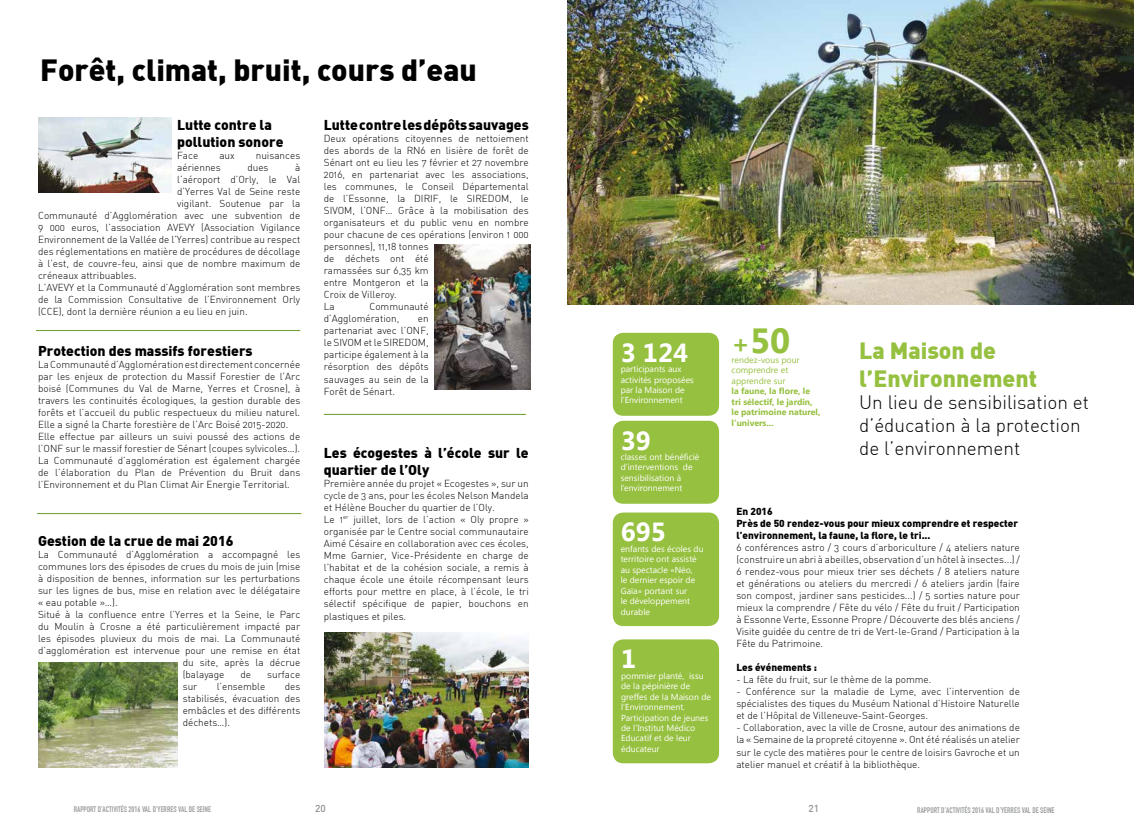
<style>
.page{position:relative;width:1134px;height:823px;background:#fff}
.page>*{position:absolute;margin:0;border:0;box-sizing:border-box;transform-origin:0 0}
.t1{font:700 34.9px "Segoe UI";color:#96c03f}
.t2{font:900 30px "DIN";color:#000}
.t3{font:700 26.2px "Segoe UI";color:#fff}
.t4{font:900 23px/27.6px "DIN";color:#96c03f}
.t5{font:300 19px/22.8px "DIN Alternate";color:#000}
.t6{font:900 14px/16.8px "DIN";color:#000}
.t7{font:300 10px/12px "DIN Alternate";color:#000;text-align:justify}
.t8{font:900 10px/12px "DIN";color:#000}
.t9{font:500 10px "DIN";color:#96908e}
.t10{font:8.7px/10.5px "Segoe UI";color:#fff}
.t11{font:700 8.7px/10.5px "Segoe UI";color:#96c03f}
.t12{font:8.7px/10.5px "Segoe UI";color:#96c03f}
.t13{font:700 8px "DIN Condensed";color:#9c9e9f}
.s1{font-size:26.2px}
</style>
<div class="page">
<img style="left:38px;top:662px;width:139px;height:104px">
<img style="left:38px;top:117px;width:134px;height:75px">
<img style="left:434px;top:245px;width:97px;height:144px">
<img style="left:325px;top:632px;width:203px;height:134px">
<hr style="left:324px;top:413px;width:202px;height:1px;background:#699c28">
<hr style="left:36px;top:330px;width:264px;height:1px;background:#699c28">
<hr style="left:37px;top:513px;width:264px;height:1px;background:#699c28">
<img style="left:568px;top:0;width:566px;height:304px">
<div style="left:613px;top:332px;width:106px;height:83px;background:#96c03f;border-radius:10px"></div>
<div style="left:613px;top:420px;width:106px;height:83px;background:#96c03f;border-radius:10px"></div>
<div style="left:613px;top:512px;width:106px;height:113px;background:#96c03f;border-radius:10px"></div>
<div style="left:613px;top:639px;width:106px;height:123px;background:#96c03f;border-radius:10px"></div>
<h2 class="t2" style="left:40px;top:50px;width:438px">Forêt, climat, bruit, cours d’eau</h2>
<h3 class="t6" style="left:177px;top:116px;width:108px">Lutte contre la pollution sonore</h3>
<p class="t7" style="left:177px;top:149px;width:23px">Face</p>
<p class="t7" style="left:219px;top:149px;width:17px">aux</p>
<p class="t7" style="left:256px;top:149px;width:46px">nuisances</p>
<p class="t7" style="left:177px;top:161px;width:45px">aériennes</p>
<p class="t7" style="left:247px;top:161px;width:23px">dues</p>
<p class="t7" style="left:295px;top:161px;width:7px">à</p>
<p class="t7" style="left:177px;top:173px;width:125px">l’aéroport d’Orly, le Val</p>
<p class="t7" style="left:177px;top:185px;width:125px">d’Yerres Val de Seine reste</p>
<p class="t7" style="left:177px;top:197px;width:125px">vigilant. Soutenue par la</p>
<p class="t7" style="left:38px;top:209px;width:264px">Communauté d’Agglomération avec une subvention de</p>
<p class="t7" style="left:38px;top:221px;width:264px">9 000 euros, l’association AVEVY (Association Vigilance</p>
<p class="t7" style="left:38px;top:233px;width:264px">Environnement de la Vallée de l’Yerres) contribue au respect</p>
<p class="t7" style="left:38px;top:245px;width:264px">des réglementations en matière de procédures de décollage</p>
<p class="t7" style="left:38px;top:257px;width:264px">à l’est, de couvre-feu, ainsi que de nombre maximum de</p>
<p class="t7" style="left:38px;top:269px;width:100px">créneaux attribuables.</p>
<p class="t7" style="left:38px;top:281px;width:264px">L’AVEVY et la Communauté d’Agglomération sont membres</p>
<p class="t7" style="left:38px;top:293px;width:264px">de la Commission Consultative de l’Environnement Orly</p>
<p class="t7" style="left:38px;top:305px;width:211px">(CCE), dont la dernière réunion a eu lieu en juin.</p>
<h3 class="t6" style="left:38px;top:341px;width:216px">Protection des massifs forestiers</h3>
<p class="t7" style="left:38px;top:358px;width:264px;text-align:left">La Communauté d’Agglomération est directement concernée par les enjeux de protection du Massif Forestier de l’Arc boisé (Communes du Val de Marne, Yerres et Crosne), à travers les continuités écologiques, la gestion durable des forêts et l’accueil du public respectueux du milieu naturel.<br>Elle a signé la Charte forestière de l’Arc Boisé 2015-2020.<br>Elle effectue par ailleurs un suivi poussé des actions de l’ONF sur le massif forestier de Sénart (coupes sylvicoles…).<br>La Communauté d’agglomération est également chargée de l’élaboration du Plan de Prévention du Bruit dans l’Environnement et du Plan Climat Air Energie Territorial.</p>
<h3 class="t6" style="left:38px;top:531px;width:197px">Gestion de la crue de mai 2016</h3>
<p class="t7" style="left:38px;top:548px;width:264px">La Communauté d’Agglomération a accompagné les</p>
<p class="t7" style="left:38px;top:560px;width:264px">communes lors des épisodes de crues du mois de juin (mise</p>
<p class="t7" style="left:38px;top:572px;width:264px">à disposition de bennes, information sur les perturbations</p>
<p class="t7" style="left:38px;top:584px;width:264px">sur les lignes de bus, mise en relation avec le délégataire</p>
<p class="t7" style="left:38px;top:596px;width:81px">« eau potable »…).</p>
<p class="t7" style="left:38px;top:608px;width:264px">Situé à la confluence entre l’Yerres et la Seine, le Parc</p>
<p class="t7" style="left:38px;top:620px;width:264px">du Moulin à Crosne a été particulièrement impacté par</p>
<p class="t7" style="left:38px;top:632px;width:264px">les épisodes pluvieux du mois de mai. La Communauté</p>
<p class="t7" style="left:38px;top:644px;width:264px">d’agglomération est intervenue pour une remise en état</p>
<p class="t7" style="left:183px;top:656px;width:119px">du site, après la décrue</p>
<p class="t7" style="left:183px;top:668px;width:43px">(balayage</p>
<p class="t7" style="left:241px;top:668px;width:12px">de</p>
<p class="t7" style="left:267px;top:668px;width:35px">surface</p>
<p class="t7" style="left:183px;top:680px;width:16px">sur</p>
<p class="t7" style="left:217px;top:680px;width:50px">l’ensemble</p>
<p class="t7" style="left:183px;top:680px;width:119px;text-indent:102px">des stabilisés, évacuation des embâcles et des différents déchets…).</p>
<h3 class="t6" style="left:324px;top:116px;width:206px">Lutte contre les dépôts sauvages</h3>
<p class="t7" style="left:324px;top:132px;width:206px;text-align:left">Deux opérations citoyennes de nettoiement des abords de la RN6 en lisière de forêt de<br>Sénart ont eu lieu les 7 février et 27 novembre<br>2016, en partenariat avec les associations, les communes, le Conseil Départemental de l’Essonne, la DIRIF, le SIREDOM, le<br>SIVOM, l’ONF… Grâce à la mobilisation des organisateurs et du public venu en nombre pour chacune de ces opérations (environ 1 000 personnes), 11,18 tonnes<br>de déchets ont été<br>ramassées sur 6,35 km<br>entre Montgeron et la<br>Croix de Villeroy.<br>La</p>
<p class="t7" style="left:324px;top:300px;width:106px;text-indent:46px">Communauté d’Agglomération,</p>
<p class="t7" style="left:324px;top:312px;width:106px;text-indent:94px">en partenariat avec l’ONF, le SIVOM et le SIREDOM, participe également à la résorption des dépôts sauvages au sein de la Forêt de Sénart.</p>
<h3 class="t6" style="left:324px;top:443px;width:206px">Les écogestes à l’école sur le quartier de l’Oly</h3>
<p class="t7" style="left:324px;top:476px;width:206px;text-align:left">Première année du projet « Ecogestes », sur un cycle de 3 ans, pour les écoles Nelson Mandela et Hélène Boucher du quartier de l’Oly.<br>Le 1<sup>er</sup> juillet, lors de l’action « Oly propre » organisée par le Centre social communautaire Aimé Césaire en collaboration avec ces écoles, Mme Garnier, Vice-Présidente en charge de l’habitat et de la cohésion sociale, a remis à chaque école une étoile récompensant leurs efforts pour mettre en place, à l’école, le tri sélectif spécifique de papier, bouchons en</p>
<p class="t7" style="left:324px;top:610px;width:84px">plastiques et piles.</p>
<h3 class="t3" style="left:621px;top:333px;width:69px">3 124</h3>
<p class="t10" style="left:621px;top:363px;width:75px">participants aux activités proposées par la Maison de l’Environnement</p>
<h3 class="t3" style="left:621px;top:421px;width:32px">39</h3>
<p class="t10" style="left:621px;top:451px;width:80px">classes ont bénéficié d’interventions de sensibilisation à l’environnement</p>
<h3 class="t3" style="left:621px;top:513px;width:47px">695</h3>
<p class="t10" style="left:621px;top:542px;width:84px">enfants des écoles du territoire ont assisté au spectacle «Néo,<br>le dernier espoir de<br>Gaïa» portant sur<br>le développement durable</p>
<h3 class="t3" style="left:621px;top:639px;width:17px">1</h3>
<p class="t10" style="left:621px;top:669px;width:91px">pommier planté, issu de la pépinière de greffes de la Maison de l’Environnement.<br>Participation de jeunes de l’Institut Médico<br>Educatif et de leur éducateur</p>
<h1 class="t1" style="left:732px;top:315px;width:60px"><span class="s1">+</span>50</h1>
<p class="t12" style="left:732px;top:354px;width:69px">rendez-vous pour comprendre et apprendre sur</p>
<p class="t11" style="left:732px;top:385px;width:90px">la faune, la flore, le tri sélectif, le jardin, le patrimoine naturel, l’univers...</p>
<h3 class="t4" style="left:859px;top:335px;width:179px">La Maison de l’Environnement</h3>
<h3 class="t5" style="left:859px;top:391px;width:231px">Un lieu de sensibilisation et d’éducation à la protection de l’environnement</h3>
<p class="t8" style="left:736px;top:504px;width:283px">En 2016<br>Près de 50 rendez-vous pour mieux comprendre et respecter l’environnement, la faune, la flore, le tri...</p>
<p class="t7" style="left:736px;top:541px;width:285px">6 conférences astro / 3 cours d’arboriculture / 4 ateliers nature (construire un abri à abeilles, observation d’un hôtel à insectes...) / 6 rendez-vous pour mieux trier ses déchets / 8 ateliers nature et générations ou ateliers du mercredi / 6 ateliers jardin (faire son compost, jardiner sans pesticides...) / 5 sorties nature pour mieux la comprendre / Fête du vélo / Fête du fruit / Participation à Essonne Verte, Essonne Propre / Découverte des blés anciens / Visite guidée du centre de tri de Vert-le-Grand / Participation à la Fête du Patrimoine.</p>
<p class="t8" style="left:736px;top:660px;width:82px">Les événements :</p>
<p class="t7" style="left:736px;top:673px;width:197px">- La fête du fruit, sur le thème de la pomme.</p>
<p class="t7" style="left:736px;top:685px;width:285px">- Conférence sur la maladie de Lyme, avec l’intervention de spécialistes des tiques du Muséum National d’Histoire Naturelle et de l’Hôpital de Villeneuve-Saint-Georges.</p>
<p class="t7" style="left:736px;top:721px;width:285px">- Collaboration, avec la ville de Crosne, autour des animations de la « Semaine de la propreté citoyenne ». Ont été réalisés un atelier sur le cycle des matières pour le centre de loisirs Gavroche et un atelier manuel et créatif à la bibliothèque.</p>
<p class="t13" style="left:74px;top:804px;width:139px">RAPPORT D’ACTIVITÉS 2016 VAL D’YERRES VAL DE SEINE</p>
<p class="t9" style="left:315px;top:801px;width:12px">20</p>
<p class="t9" style="left:808px;top:802px;width:12px">21</p>
<p class="t13" style="left:917px;top:804px;width:139px">RAPPORT D’ACTIVITÉS 2016 VAL D’YERRES VAL DE SEINE</p>
</div>
